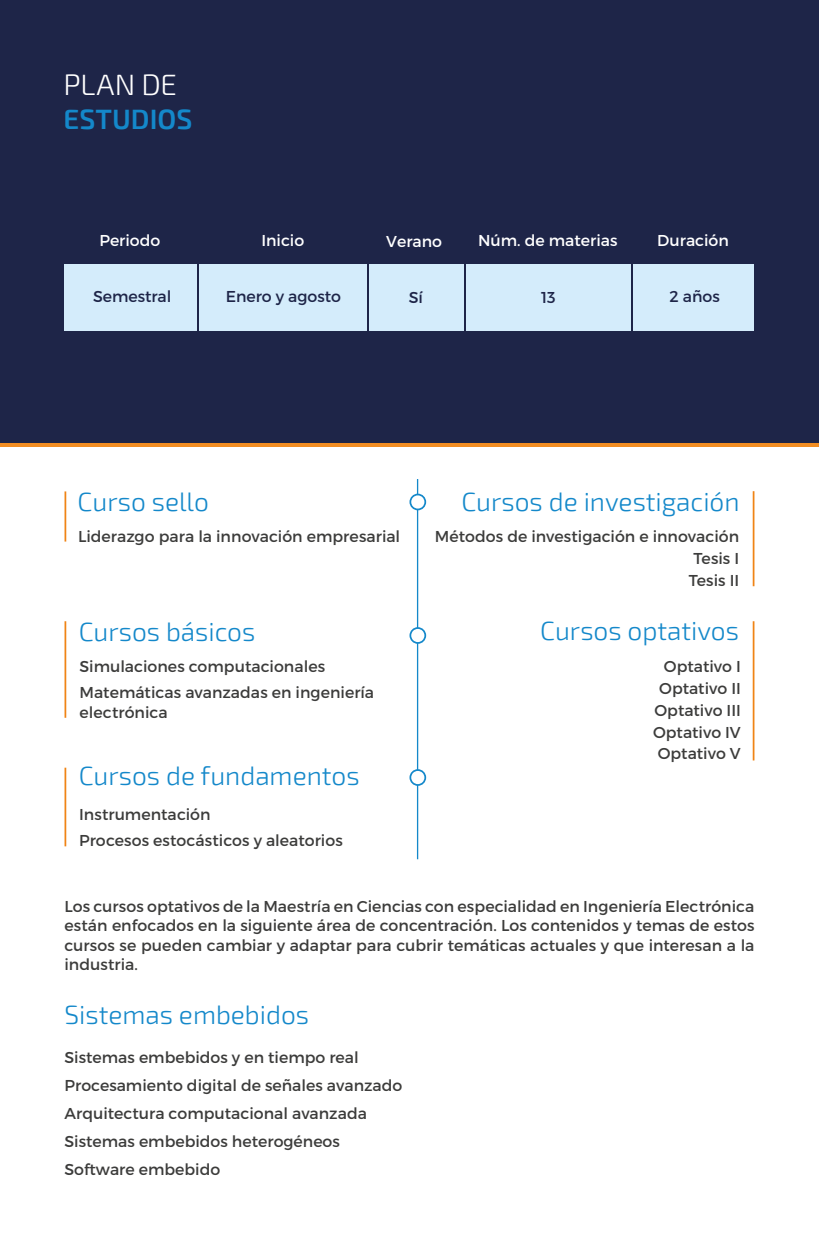
<style>
.page{position:relative;width:819px;height:1241px;background:#fff}
.page>*{position:absolute;margin:0;border:0;box-sizing:border-box;transform-origin:0 0}
.t1{font:300 29.4px "Exo 2";letter-spacing:-.005em;color:#fff}
.t2{font:600 28px "Exo 2";color:#1488ca}
.t3{font:300 26.25px "Exo 2";color:#1488ca}
.t4{font:15.75px/21.9px "Montserrat";color:#3c3c3b}
.t5{font:15.75px "Montserrat";color:#fff}
.t6{font:15.75px "Montserrat";color:#1e2548}
</style>
<div class="page">
<hr style="left:417px;top:479px;width:1px;height:380px;background:#1488ca">
<div style="left:0;top:0;width:819px;height:443px;background:#1e2548"></div>
<svg style="left:409px;top:493px;width:17px;height:17px"></svg>
<svg style="left:409px;top:627px;width:17px;height:16px"></svg>
<svg style="left:409px;top:769px;width:17px;height:16px"></svg>
<div style="left:64px;top:264px;width:690px;height:67px;background:#d4ecfb"></div>
<hr style="left:197px;top:238px;width:2px;height:118px;background:#1e2548">
<hr style="left:367px;top:236px;width:1px;height:118px;background:#1e2548">
<hr style="left:464px;top:235px;width:1px;height:117px;background:#1e2548">
<hr style="left:631px;top:231px;width:2px;height:117px;background:#1e2548">
<hr style="left:64px;top:491px;width:2px;height:50px;background:#f08416">
<hr style="left:64px;top:621px;width:2px;height:96px;background:#f08416">
<hr style="left:64px;top:767px;width:2px;height:79px;background:#f08416">
<hr style="left:752px;top:491px;width:2px;height:95px;background:#f08416">
<hr style="left:752px;top:621px;width:2px;height:139px;background:#f08416">
<hr style="left:0;top:443px;width:819px;height:4px;background:#f28d22">
<h1 class="t1" style="left:64px;top:66px;width:115px">PLAN DE</h1>
<h2 class="t2" style="left:64px;top:100px;width:130px">ESTUDIOS</h2>
<p class="t5" style="left:99px;top:231px;width:62px">Periodo</p>
<p class="t5" style="left:261px;top:231px;width:44px">Inicio</p>
<p class="t5" style="left:386px;top:231px;width:57px">Verano</p>
<p class="t5" style="left:478px;top:231px;width:141px">Núm. de materias</p>
<p class="t5" style="left:657px;top:231px;width:73px">Duración</p>
<p class="t6" style="left:93px;top:286px;width:80px">Semestral</p>
<p class="t6" style="left:226px;top:286px;width:117px">Enero y agosto</p>
<p class="t6" style="left:409px;top:287px;width:16px">Sí</p>
<p class="t6" style="left:541px;top:287px;width:16px">13</p>
<p class="t6" style="left:669px;top:286px;width:52px">2 años</p>
<h3 class="t3" style="left:78px;top:485px;width:133px">Curso sello</h3>
<p class="t4" style="left:78px;top:525px;width:323px">Liderazgo para la innovación empresarial</p>
<h3 class="t3" style="left:79px;top:614px;width:178px">Cursos básicos</h3>
<p class="t4" style="left:80px;top:653px;width:296px;line-height:26.2px">Simulaciones computacionales<br>Matemáticas avanzadas en ingeniería</p>
<p class="t4" style="left:80px;top:701px;width:90px">electrónica</p>
<h3 class="t3" style="left:79px;top:758px;width:282px">Cursos de fundamentos</h3>
<p class="t4" style="left:79px;top:801px;width:265px;line-height:26.2px">Instrumentación<br>Procesos estocásticos y aleatorios</p>
<h3 class="t3" style="left:461px;top:484px;width:280px">Cursos de investigación</h3>
<p class="t4" style="left:688px;top:525px;width:52px;text-align:justify;text-indent:-254px">Métodos de investigación e innovación Tesis I Tesis II</p>
<h3 class="t3" style="left:540px;top:613px;width:200px">Cursos optativos</h3>
<p class="t4" style="left:653px;top:655px;width:89px;text-align:right">Optativo I<br>Optativo II<br>Optativo III<br>Optativo IV<br>Optativo V</p>
<p class="t4" style="left:64px;top:896px;width:691px;line-height:19.2px;text-align:justify">Los cursos optativos de la Maestría en Ciencias con especialidad en Ingeniería Electrónica están enfocados en la siguiente área de concentración. Los contenidos y temas de estos cursos se pueden cambiar y adaptar para cubrir temáticas actuales y que interesan a la industria.</p>
<h3 class="t3" style="left:64px;top:997px;width:246px">Sistemas embebidos</h3>
<p class="t4" style="left:64px;top:1042px;width:339px;line-height:28px">Sistemas embebidos y en tiempo real Procesamiento digital de señales avanzado Arquitectura computacional avanzada Sistemas embebidos heterogéneos Software embebido</p>
</div>
